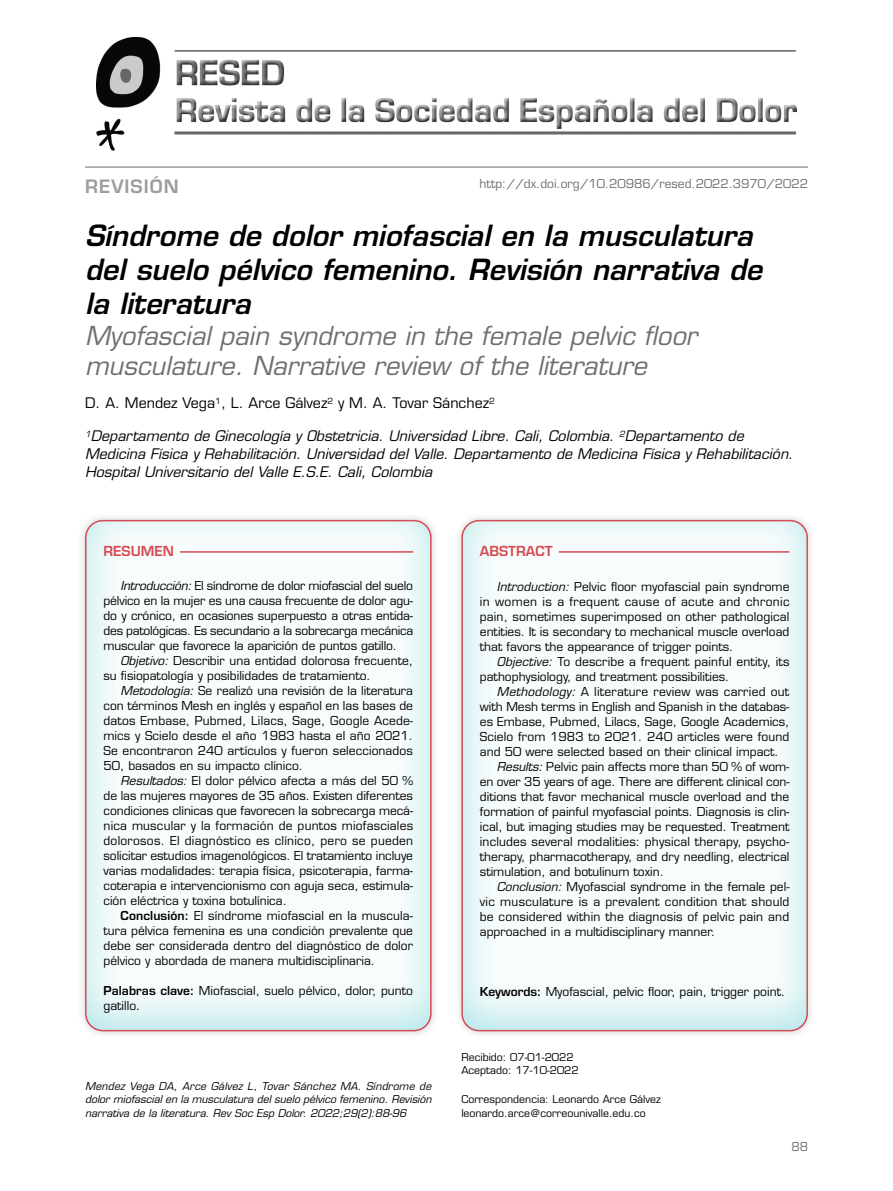
<style>
.page{position:relative;width:893px;height:1191px;background:#fff}
.page>*{position:absolute;margin:0;border:0;box-sizing:border-box;transform-origin:0 0}
.t1{font:italic 600 28.5px/34.2px "Eurostile LT Std";color:#000}
.t2{font:italic 25.5px/30.6px "Eurostile LT Std";color:#706f6f}
.t3{font:600 18px "Eurostile LT Std";letter-spacing:.06em;color:#9d9d9c}
.t4{font:italic 14.25px/18px "Eurostile LT Std";color:#000}
.t5{font:14.25px "Eurostile LT Std";color:#000}
.t6{font:600 13.5px "Eurostile LT Std";color:#d64c53}
.t7{font:12px/15px "Eurostile LT Std";color:#000;text-align:justify}
.t8{font:12px "Eurostile LT Std";letter-spacing:.02em;color:#000}
.t9{font:12px "Eurostile LT Std";color:#706f6f}
.t10{font:italic 10.5px/13.5px "Eurostile LT Std";color:#000;text-align:justify}
.t11{font:10.5px/13.5px "Eurostile LT Std";color:#000}
.s1{font-style:italic}
.s2{font-weight:600}
</style>
<div class="page">
<img style="left:96px;top:37px;width:701px;height:114px">
<hr style="left:85px;top:167px;width:723px;height:1px;background:#9d9d9c">
<div style="left:448px;top:510px;width:372px;height:522px;background:#00b2bb;opacity:.3"></div>
<hr style="left:559px;top:551px;width:230px;height:1px;background:#d64c53">
<div style="left:461px;top:520px;width:347px;height:511px;border:2px solid #d64c53;border-radius:17px"></div>
<div style="left:72px;top:510px;width:371px;height:522px;background:#00b2bb;opacity:.3"></div>
<hr style="left:180px;top:551px;width:233px;height:1px;background:#d64c53">
<div style="left:85px;top:520px;width:347px;height:511px;border:2px solid #d64c53;border-radius:17px"></div>
<h3 class="t3" style="left:85px;top:175px;width:95px">REVISIÓN</h3>
<h1 class="t1" style="left:85px;top:218px;width:679px">Síndrome de dolor miofascial en la musculatura del suelo pélvico femenino. Revisión narrativa de la literatura</h1>
<h2 class="t2" style="left:85px;top:321px;width:614px">Myofascial pain syndrome in the female pelvic floor musculature. Narrative review of the literature</h2>
<p class="t5" style="left:85px;top:394px;width:411px">D. A. Mendez Vega<sup>1</sup>, L. Arce Gálvez<sup>2</sup> y M. A. Tovar Sánchez<sup>2</sup></p>
<p class="t4" style="left:85px;top:427px;width:710px"><sup>1</sup>Departamento de Ginecología y Obstetricia. Universidad Libre. Cali, Colombia. <sup>2</sup>Departamento de<br>Medicina Física y Rehabilitación. Universidad del Valle. Departamento de Medicina Física y Rehabilitación.<br>Hospital Universitario del Valle E.S.E. Cali, Colombia</p>
<p class="t9" style="left:480px;top:176px;width:330px">http://dx.doi.org/10.20986/resed.2022.3970/2022</p>
<p class="t6" style="left:104px;top:543px;width:72px">RESUMEN</p>
<p class="t7" style="left:104px;top:578px;width:311px;text-indent:17px"><span class="s1">Introducción:</span> El síndrome de dolor miofascial del suelo pélvico en la mujer es una causa frecuente de dolor agu&shy;do y crónico, en ocasiones superpuesto a otras entida&shy;des patológicas. Es secundario a la sobrecarga mecánica muscular que favorece la aparición de puntos gatillo.</p>
<p class="t7" style="left:104px;top:653px;width:311px;text-indent:17px"><span class="s1">Objetivo:</span> Describir una entidad dolorosa frecuente, su fisiopatología y posibilidades de tratamiento.</p>
<p class="t7" style="left:104px;top:683px;width:311px;text-indent:17px"><span class="s1">Metodología:</span> Se realizó una revisión de la literatura con términos Mesh en inglés y español en las bases de datos Embase, Pubmed, Lilacs, Sage, Google Acede&shy;mics y Scielo desde el año 1983 hasta el año 2021.<br>Se encontraron 240 artículos y fueron seleccionados 50, basados en su impacto clínico.</p>
<p class="t7" style="left:104px;top:773px;width:311px;text-indent:17px"><span class="s1">Resultados:</span> El dolor pélvico afecta a más del 50 % de las mujeres mayores de 35 años. Existen diferentes condiciones clínicas que favorecen la sobrecarga mecá&shy;nica muscular y la formación de puntos miofasciales dolorosos. El diagnóstico es clínico, pero se pueden solicitar estudios imagenológicos. El tratamiento incluye varias modalidades: terapia física, psicoterapia, farma&shy;coterapia e intervencionismo con aguja seca, estimula&shy;ción eléctrica y toxina botulínica.</p>
<p class="t7" style="left:104px;top:908px;width:311px;text-indent:17px"><span class="s2">Conclusión:</span> El síndrome miofascial en la muscula&shy;tura pélvica femenina es una condición prevalente que debe ser considerada dentro del diagnóstico de dolor pélvico y abordada de manera multidisciplinaria.</p>
<p class="t7" style="left:104px;top:983px;width:311px"><span class="s2">Palabras clave:</span> Miofascial, suelo pélvico, dolor, punto gatillo.</p>
<p class="t10" style="left:85px;top:1079px;width:348px">Mendez Vega DA, Arce Gálvez L, Tovar Sánchez MA. Síndrome de dolor miofascial en la musculatura del suelo pélvico femenino. Revisión narrativa de la literatura. Rev Soc Esp Dolor. 2022;29(2):88-96</p>
<p class="t6" style="left:480px;top:543px;width:74px">ABSTRACT</p>
<p class="t7" style="left:480px;top:579px;width:311px;text-indent:17px"><span class="s1">Introduction:</span> Pelvic floor myofascial pain syndrome in women is a frequent cause of acute and chronic pain, sometimes superimposed on other pathological entities. It is secondary to mechanical muscle overload that favors the appearance of trigger points.</p>
<p class="t7" style="left:480px;top:654px;width:311px;text-indent:17px"><span class="s1">Objective:</span> To describe a frequent painful entity, its pathophysiology, and treatment possibilities.</p>
<p class="t8" style="left:497px;top:684px;width:294px"><span class="s1">Methodology:</span> A literature review was carried out</p>
<p class="t7" style="left:480px;top:699px;width:311px">with Mesh terms in English and Spanish in the databas-</p>
<p class="t7" style="left:480px;top:714px;width:311px">es Embase, Pubmed, Lilacs, Sage, Google Academics,</p>
<p class="t7" style="left:480px;top:729px;width:311px">Scielo from 1983 to 2021. 240 articles were found</p>
<p class="t7" style="left:480px;top:744px;width:300px">and 50 were selected based on their clinical impact.</p>
<p class="t7" style="left:497px;top:759px;width:294px"><span class="s1">Results:</span> Pelvic pain affects more than 50 % of wom-</p>
<p class="t7" style="left:480px;top:774px;width:311px">en over 35 years of age. There are different clinical con-</p>
<p class="t7" style="left:480px;top:789px;width:311px">ditions that favor mechanical muscle overload and the</p>
<p class="t7" style="left:480px;top:804px;width:311px">formation of painful myofascial points. Diagnosis is clin-</p>
<p class="t7" style="left:480px;top:819px;width:311px">ical, but imaging studies may be requested. Treatment</p>
<p class="t7" style="left:480px;top:834px;width:311px">includes several modalities: physical therapy, psycho-</p>
<p class="t7" style="left:480px;top:849px;width:311px">therapy, pharmacotherapy, and dry needling, electrical</p>
<p class="t7" style="left:480px;top:864px;width:186px">stimulation, and botulinum toxin.</p>
<p class="t7" style="left:497px;top:879px;width:294px"><span class="s1">Conclusion:</span> Myofascial syndrome in the female pel-</p>
<p class="t8" style="left:480px;top:894px;width:311px">vic musculature is a prevalent condition that should</p>
<p class="t7" style="left:480px;top:909px;width:311px">be considered within the diagnosis of pelvic pain and</p>
<p class="t7" style="left:480px;top:924px;width:237px">approached in a multidisciplinary manner.</p>
<p class="t7" style="left:480px;top:984px;width:307px"><span class="s2">Keywords:</span> Myofascial, pelvic floor, pain, trigger point.</p>
<p class="t11" style="left:461px;top:1050px;width:119px">Recibido: 07-01-2022<br>Aceptado: 17-10-2022</p>
<p class="t11" style="left:461px;top:1092px;width:201px">Correspondencia: Leonardo Arce Gálvez leonardo.arce@correounivalle.edu.co</p>
<p class="t9" style="left:791px;top:1139px;width:18px">88</p>
</div>
